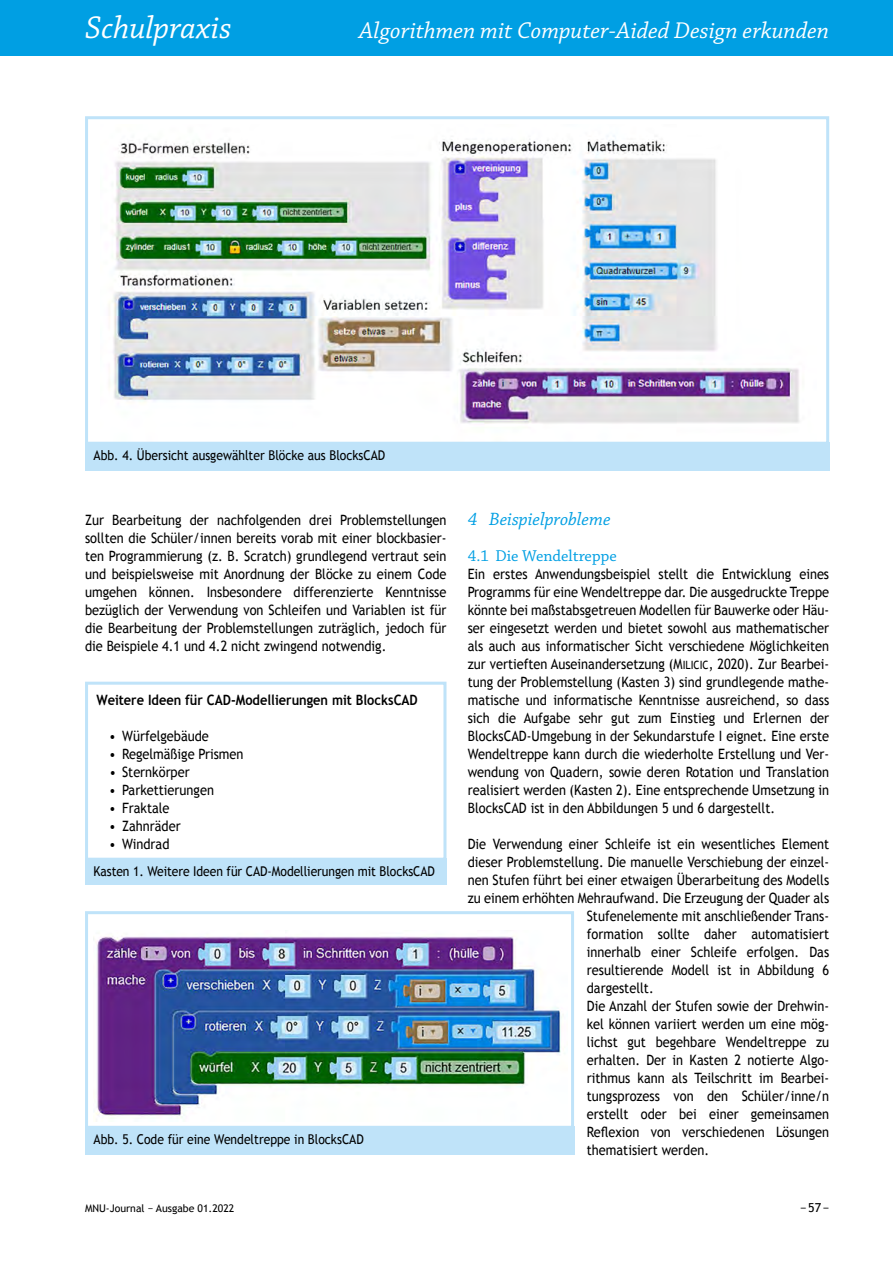
<style>
.page{position:relative;width:893px;height:1263px;background:#fff}
.page>*{position:absolute;margin:0;border:0;box-sizing:border-box;transform-origin:0 0}
.t1{font:italic 33px "Chaparral Pro";color:#fff}
.t2{font:italic 24px "Chaparral Pro";color:#fff}
.t3{font:italic 18.75px "Chaparral Pro";color:#009fe3}
.t4{font:16.5px "Chaparral Pro";color:#009fe3}
.t5{font:14.25px/18px "Trebuchet MS";color:#000;text-align:justify;scale:.9 1}
.t6{font:700 14.25px "Trebuchet MS";color:#000;scale:.9 1}
.t7{font:13.5px "Trebuchet MS";color:#000;scale:.9 1}
.t8{font:12.3px "Trebuchet MS";color:#000}
.t9{font:10.5px "Trebuchet MS";color:#000}
.s1{font-family:"Trebuchet MS SC800"}
.s2{font-family:"Trebuchet MS SC800";font-size:11.4px}
</style>
<div class="page">
<div style="left:0;top:0;width:893px;height:55px;background:#009fe3"></div>
<div style="left:85px;top:442px;width:744px;height:29px;background:#bfe3f9"></div>
<img style="left:109px;top:135px;width:691px;height:289px">
<div style="left:85px;top:116px;width:744px;height:329px;border:3px solid #bfe3f9"></div>
<div style="left:85px;top:682px;width:361px;height:179px;border:3px solid #bfe3f9"></div>
<div style="left:85px;top:858px;width:361px;height:27px;background:#bfe3f9"></div>
<div style="left:85px;top:1126px;width:489px;height:29px;background:#bfe3f9"></div>
<img style="left:95px;top:936px;width:467px;height:183px">
<div style="left:85px;top:911px;width:489px;height:218px;border:3px solid #bfe3f9"></div>
<h1 class="t1" style="left:85px;top:10px;width:148px">Schulpraxis</h1>
<h2 class="t2" style="left:359px;top:18px;width:472px">Algorithmen mit Computer-Aided Design erkunden</h2>
<p class="t7" style="left:94px;top:447px;width:326px">Abb. 4. Übersicht ausgewählter Blöcke aus BlocksCAD</p>
<p class="t5" style="left:85px;top:511px;width:403px">Zur Bearbeitung der nachfolgenden drei Problemstellungen sollten die Schüler/innen bereits vorab mit einer blockbasier&shy;ten Programmierung (z. B. Scratch) grundlegend vertraut sein und beispielsweise mit Anordnung der Blöcke zu einem Code umgehen können. Insbesondere differenzierte Kenntnisse bezüglich der Verwendung von Schleifen und Variablen ist für die Bearbeitung der Problemstellungen zuträglich, jedoch für die Beispiele 4.1 und 4.2 nicht zwingend notwendig.</p>
<p class="t6" style="left:97px;top:691px;width:358px">Weitere Ideen für CAD-Modellierungen mit BlocksCAD</p>
<p class="t5" style="left:109px;top:727px;width:112px">• Würfelgebäude</p>
<p class="t5" style="left:109px;top:745px;width:151px">• Regelmäßige Prismen</p>
<p class="t5" style="left:109px;top:763px;width:91px">• Sternkörper</p>
<p class="t5" style="left:109px;top:781px;width:118px">• Parkettierungen</p>
<p class="t5" style="left:109px;top:799px;width:68px">• Fraktale</p>
<p class="t5" style="left:109px;top:817px;width:81px">• Zahnräder</p>
<p class="t5" style="left:109px;top:835px;width:68px">• Windrad</p>
<p class="t7" style="left:94px;top:863px;width:381px">Kasten 1. Weitere Ideen für CAD-Modellierungen mit BlocksCAD</p>
<p class="t7" style="left:94px;top:1131px;width:302px">Abb. 5. Code für eine Wendeltreppe in BlocksCAD</p>
<h3 class="t3" style="left:468px;top:508px;width:144px">4 Beispielprobleme</h3>
<p class="t4" style="left:468px;top:546px;width:150px">4.1 Die Wendeltreppe</p>
<p class="t5" style="left:468px;top:565px;width:403px">Ein erstes Anwendungsbeispiel stellt die Entwicklung eines Programms für eine Wendeltreppe dar. Die ausgedruckte Treppe könnte bei maßstabsgetreuen Modellen für Bauwerke oder Häu&shy;ser eingesetzt werden und bietet sowohl aus mathematischer als auch aus informatischer Sicht verschiedene Möglichkeiten zur vertieften Auseinandersetzung (<span class="s1">M</span><span class="s2">ilicic</span>, 2020). Zur Bearbei&shy;tung der Problemstellung (Kasten 3) sind grundlegende mathe&shy;matische und informatische Kenntnisse ausreichend, so dass sich die Aufgabe sehr gut zum Einstieg und Erlernen der BlocksCAD-Umgebung in der Sekundarstufe I eignet. Eine erste Wendeltreppe kann durch die wiederholte Erstellung und Ver&shy;wendung von Quadern, sowie deren Rotation und Translation realisiert werden (Kasten 2). Eine entsprechende Umsetzung in BlocksCAD ist in den Abbildungen 5 und 6 dargestellt.</p>
<p class="t5" style="left:468px;top:835px;width:403px">Die Verwendung einer Schleife ist ein wesentliches Element</p>
<p class="t5" style="left:468px;top:853px;width:403px">dieser Problemstellung. Die manuelle Verschiebung der einzel-</p>
<p class="t5" style="left:468px;top:871px;width:403px">nen Stufen führt bei einer etwaigen Überarbeitung des Modells</p>
<p class="t5" style="left:468px;top:889px;width:403px">zu einem erhöhten Mehraufwand. Die Erzeugung der Quader als</p>
<p class="t5" style="left:587px;top:907px;width:271px">Stufenelemente mit anschließender Trans-</p>
<p class="t5" style="left:587px;top:925px;width:271px">formation sollte daher automatisiert</p>
<p class="t5" style="left:587px;top:943px;width:271px">innerhalb einer Schleife erfolgen. Das</p>
<p class="t5" style="left:587px;top:961px;width:271px">resultierende Modell ist in Abbildung 6</p>
<p class="t5" style="left:587px;top:979px;width:76px">dargestellt.</p>
<p class="t5" style="left:587px;top:997px;width:271px">Die Anzahl der Stufen sowie der Drehwin-</p>
<p class="t5" style="left:587px;top:1015px;width:271px">kel können variiert werden um eine mög-</p>
<p class="t5" style="left:587px;top:1033px;width:271px">lichst gut begehbare Wendeltreppe zu</p>
<p class="t5" style="left:587px;top:1051px;width:271px">erhalten. Der in Kasten 2 notierte Algo-</p>
<p class="t5" style="left:587px;top:1069px;width:271px">rithmus kann als Teilschritt im Bearbei-</p>
<p class="t5" style="left:587px;top:1087px;width:271px">tungsprozess von den Schüler/inne/n</p>
<p class="t5" style="left:587px;top:1105px;width:271px">erstellt oder bei einer gemeinsamen</p>
<p class="t5" style="left:587px;top:1123px;width:271px">Reflexion von verschiedenen Lösungen</p>
<p class="t5" style="left:587px;top:1141px;width:137px">thematisiert werden.</p>
<p class="t9" style="left:85px;top:1202px;width:151px">MNU-Journal − Ausgabe 01.2022</p>
<p class="t8" style="left:800px;top:1200px;width:31px">−57−</p>
</div>
